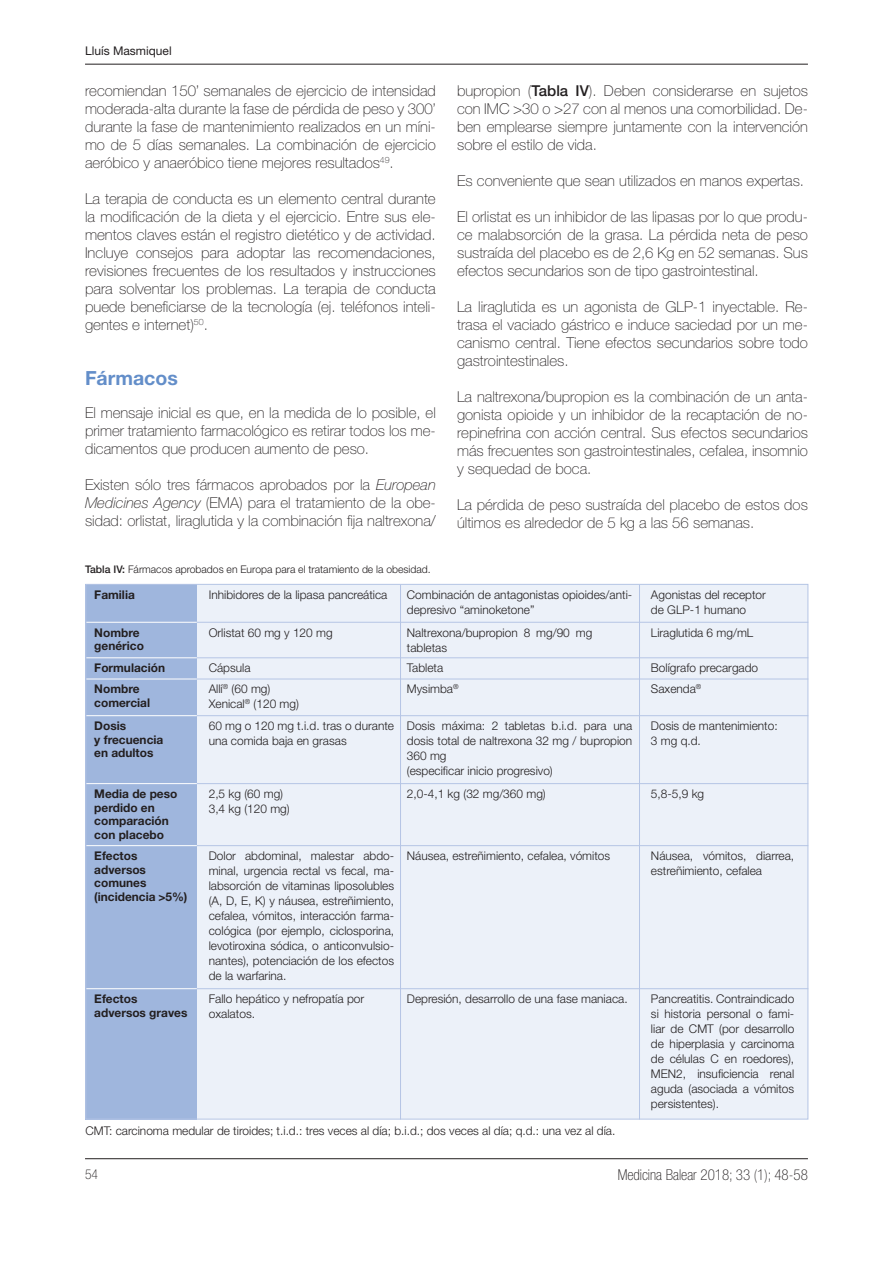
<style>
.page{position:relative;width:893px;height:1263px;background:#fff}
.page>*{position:absolute;margin:0;border:0;box-sizing:border-box;transform-origin:0 0}
.t1{font:700 19.5px "Helvetica Neue LT Std";color:#638ec9}
.t2{font:100 15px/18px "Helvetica Neue LT Std";color:#231f20;text-align:justify}
.t3{font:100 condensed 15px "Helvetica Neue LT Std";color:#231f20}
.t4{font:100 condensed 13.5px "Helvetica Neue LT Std";color:#231f20}
.t5{font:300 12px/15px "Helvetica Neue LT Std";color:#231f20}
.t6{font:700 12px "Helvetica Neue LT Std";color:#231f20}
.t7{font:12px "Helvetica Neue LT Std";color:#231f20}
.t8{font:300 10.5px "Helvetica Neue LT Std";color:#231f20}
.s1{font-style:italic}
.s2{font-weight:500}
</style>
<div class="page">
<hr style="left:85px;top:1158px;width:723px;height:1px;background:#231f20">
<hr style="left:85px;top:64px;width:723px;height:1px;background:#231f20">
<div style="left:85px;top:585px;width:722px;height:534px;background:#ecf1f9"></div>
<div style="left:86px;top:584px;width:111px;height:535px;background:#9fb6dd"></div>
<hr style="left:197px;top:622px;width:611px;height:1px;background:#b5c5e5">
<hr style="left:86px;top:622px;width:111px;height:1px;background:#fff">
<hr style="left:400px;top:585px;width:1px;height:534px;background:#b5c5e5">
<hr style="left:639px;top:585px;width:1px;height:534px;background:#b5c5e5">
<hr style="left:197px;top:657px;width:611px;height:1px;background:#b5c5e5">
<hr style="left:86px;top:657px;width:111px;height:1px;background:#fff">
<hr style="left:197px;top:679px;width:611px;height:1px;background:#b5c5e5">
<hr style="left:86px;top:679px;width:111px;height:1px;background:#fff">
<hr style="left:197px;top:715px;width:611px;height:1px;background:#b5c5e5">
<hr style="left:86px;top:715px;width:111px;height:1px;background:#fff">
<hr style="left:197px;top:783px;width:611px;height:1px;background:#b5c5e5">
<hr style="left:86px;top:783px;width:111px;height:1px;background:#fff">
<hr style="left:197px;top:845px;width:611px;height:1px;background:#b5c5e5">
<hr style="left:86px;top:845px;width:111px;height:1px;background:#fff">
<hr style="left:197px;top:988px;width:611px;height:1px;background:#b5c5e5">
<hr style="left:86px;top:988px;width:111px;height:1px;background:#fff">
<p class="t7" style="left:85px;top:44px;width:88px">Lluís Masmiquel</p>
<p class="t2" style="left:85px;top:81px;width:352px">recomiendan 150’ semanales de ejercicio de intensidad moderada-alta durante la fase de pérdida de peso y 300’ durante la fase de mantenimiento realizados en un míni&shy;mo de 5 días semanales. La combinación de ejercicio aeróbico y anaeróbico tiene mejores resultados<sup>49</sup>.</p>
<p class="t2" style="left:85px;top:189px;width:352px">La terapia de conducta es un elemento central durante la modificación de la dieta y el ejercicio. Entre sus ele&shy;mentos claves están el registro dietético y de actividad.<br>Incluye consejos para adoptar las recomendaciones, revisiones frecuentes de los resultados y instrucciones para solventar los problemas. La terapia de conducta puede beneficiarse de la tecnología (ej. teléfonos inteli&shy;gentes e internet)<sup>50</sup>.</p>
<p class="t1" style="left:85px;top:366px;width:94px">Fármacos</p>
<p class="t2" style="left:85px;top:404px;width:352px">El mensaje inicial es que, en la medida de lo posible, el primer tratamiento farmacológico es retirar todos los me&shy;dicamentos que producen aumento de peso.</p>
<p class="t2" style="left:85px;top:476px;width:352px">Existen sólo tres fármacos aprobados por la <span class="s1">European Medicines Agency</span> (EMA) para el tratamiento de la obe&shy;sidad: orlistat, liraglutida y la combinación fija naltrexona/</p>
<p class="t2" style="left:457px;top:81px;width:352px">bupropion (<span class="s2">Tabla IV</span>). Deben considerarse en sujetos con IMC &gt;30 o &gt;27 con al menos una comorbilidad. De&shy;ben emplearse siempre juntamente con la intervención sobre el estilo de vida.</p>
<p class="t2" style="left:457px;top:171px;width:348px">Es conveniente que sean utilizados en manos expertas.</p>
<p class="t2" style="left:457px;top:207px;width:352px">El orlistat es un inhibidor de las lipasas por lo que produ&shy;ce malabsorción de la grasa. La pérdida neta de peso sustraída del placebo es de 2,6 Kg en 52 semanas. Sus efectos secundarios son de tipo gastrointestinal.</p>
<p class="t2" style="left:457px;top:297px;width:352px">La liraglutida es un agonista de GLP-1 inyectable. Re&shy;trasa el vaciado gástrico e induce saciedad por un me&shy;canismo central. Tiene efectos secundarios sobre todo gastrointestinales.</p>
<p class="t2" style="left:457px;top:387px;width:352px">La naltrexona/bupropion es la combinación de un anta&shy;gonista opioide y un inhibidor de la recaptación de no&shy;repinefrina con acción central. Sus efectos secundarios más frecuentes son gastrointestinales, cefalea, insomnio y sequedad de boca.</p>
<p class="t2" style="left:457px;top:495px;width:352px">La pérdida de peso sustraída del placebo de estos dos últimos es alrededor de 5 kg a las 56 semanas.</p>
<p class="t8" style="left:85px;top:562px;width:347px"><span class="s2">Tabla IV:</span> Fármacos aprobados en Europa para el tratamiento de la obesidad.</p>
<p class="t6" style="left:94px;top:587px;width:42px">Familia</p>
<p class="t6" style="left:94px;top:625px;width:47px">Nombre</p>
<p class="t6" style="left:94px;top:638px;width:51px">genérico</p>
<p class="t6" style="left:94px;top:660px;width:72px">Formulación</p>
<p class="t6" style="left:94px;top:682px;width:47px">Nombre</p>
<p class="t6" style="left:94px;top:695px;width:57px">comercial</p>
<p class="t6" style="left:94px;top:718px;width:33px">Dosis</p>
<p class="t6" style="left:94px;top:732px;width:71px">y frecuencia</p>
<p class="t6" style="left:94px;top:745px;width:61px">en adultos</p>
<p class="t6" style="left:94px;top:787px;width:85px">Media de peso</p>
<p class="t6" style="left:94px;top:800px;width:62px">perdido en</p>
<p class="t6" style="left:94px;top:814px;width:76px">comparación</p>
<p class="t6" style="left:94px;top:827px;width:71px">con placebo</p>
<p class="t6" style="left:94px;top:848px;width:45px">Efectos</p>
<p class="t6" style="left:94px;top:862px;width:53px">adversos</p>
<p class="t6" style="left:94px;top:875px;width:54px">comunes</p>
<p class="t6" style="left:94px;top:889px;width:95px">(incidencia &gt;5%)</p>
<p class="t5" style="left:209px;top:587px;width:180px">Inhibidores de la lipasa pancreática</p>
<p class="t5" style="left:209px;top:624px;width:125px">Orlistat 60 mg y 120 mg</p>
<p class="t5" style="left:209px;top:660px;width:43px">Cápsula</p>
<p class="t5" style="left:209px;top:681px;width:63px">Allí<sup>®</sup> (60 mg)</p>
<p class="t5" style="left:209px;top:696px;width:92px">Xenical<sup>®</sup> (120 mg)</p>
<p class="t5" style="left:209px;top:718px;width:187px">60 mg o 120 mg t.i.d. tras o durante una comida baja en grasas</p>
<p class="t5" style="left:407px;top:587px;width:227px">Combinación de antagonistas opioides/anti&shy;depresivo “aminoketone”</p>
<p class="t5" style="left:407px;top:624px;width:187px">Naltrexona/bupropion 8 mg/90 mg tabletas</p>
<p class="t5" style="left:407px;top:660px;width:38px">Tableta</p>
<p class="t5" style="left:407px;top:681px;width:53px">Mysimba<sup>®</sup></p>
<p class="t5" style="left:407px;top:718px;width:227px;text-align:justify">Dosis máxima: 2 tabletas b.i.d. para una dosis total de naltrexona 32 mg / bupropion 360 mg</p>
<p class="t5" style="left:407px;top:763px;width:147px">(especificar inicio progresivo)</p>
<p class="t5" style="left:407px;top:786px;width:140px">2,0-4,1 kg (32 mg/360 mg)</p>
<p class="t5" style="left:209px;top:786px;width:76px">2,5 kg (60 mg)</p>
<p class="t5" style="left:209px;top:801px;width:83px">3,4 kg (120 mg)</p>
<p class="t5" style="left:209px;top:848px;width:187px;text-align:justify">Dolor abdominal, malestar abdo&shy;minal, urgencia rectal vs fecal, ma&shy;labsorción de vitaminas liposolubles (A, D, E, K) y náusea, estreñimiento, cefalea, vómitos, interacción farma&shy;cológica (por ejemplo, ciclosporina, levotiroxina sódica, o anticonvulsio&shy;nantes), potenciación de los efectos de la warfarina.</p>
<p class="t5" style="left:209px;top:991px;width:157px">Fallo hepático y nefropatía por</p>
<p class="t5" style="left:209px;top:1006px;width:48px">oxalatos.</p>
<p class="t5" style="left:407px;top:848px;width:205px">Náusea, estreñimiento, cefalea, vómitos</p>
<p class="t5" style="left:407px;top:991px;width:222px">Depresión, desarrollo de una fase maniaca.</p>
<p class="t6" style="left:94px;top:991px;width:45px">Efectos</p>
<p class="t6" style="left:94px;top:1005px;width:95px">adversos graves</p>
<p class="t5" style="left:86px;top:1123px;width:531px">CMT: carcinoma medular de tiroides; t.i.d.: tres veces al día; b.i.d.; dos veces al día; q.d.: una vez al día.</p>
<p class="t5" style="left:651px;top:587px;width:116px">Agonistas del receptor</p>
<p class="t5" style="left:651px;top:602px;width:97px">de GLP-1 humano</p>
<p class="t5" style="left:651px;top:624px;width:104px">Liraglutida 6 mg/mL</p>
<p class="t5" style="left:651px;top:660px;width:109px">Bolígrafo precargado</p>
<p class="t5" style="left:651px;top:681px;width:52px">Saxenda<sup>®</sup></p>
<p class="t5" style="left:651px;top:718px;width:128px">Dosis de mantenimiento:</p>
<p class="t5" style="left:651px;top:733px;width:51px">3 mg q.d.</p>
<p class="t5" style="left:651px;top:786px;width:55px">5,8-5,9 kg</p>
<p class="t5" style="left:651px;top:848px;width:145px">Náusea, vómitos, diarrea, estreñimiento, cefalea</p>
<p class="t5" style="left:651px;top:991px;width:145px;text-align:justify">Pancreatitis. Contraindicado si historia personal o fami&shy;liar de CMT (por desarrollo de hiperplasia y carcinoma de células C en roedores), MEN2, insuficiencia renal aguda (asociada a vómitos persistentes).</p>
<p class="t4" style="left:85px;top:1167px;width:14px">54</p>
<p class="t3" style="left:618px;top:1166px;width:192px">Medicina Balear 2018; 33 (1); 48-58</p>
</div>
